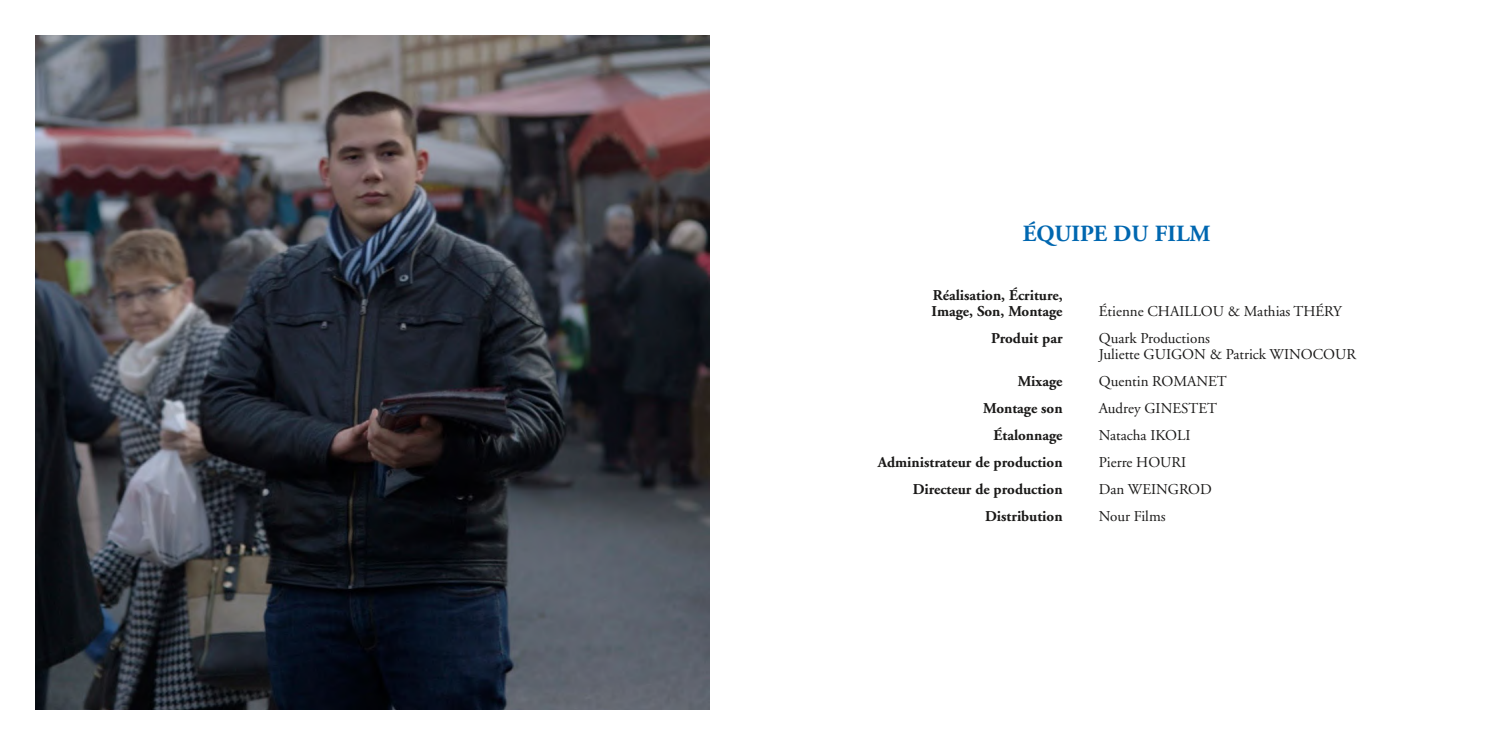
<style>
.page{position:relative;width:1489px;height:745px;background:#fff}
.page>*{position:absolute;margin:0;border:0;box-sizing:border-box;transform-origin:0 0}
.t1{font:700 23.12px "Adobe Garamond";color:#0067b0}
.t2{font:15px/16.2px "Adobe Garamond";color:#1a1918}
.t3{font:700 15px/16.2px "Adobe Garamond";color:#1a1918}
</style>
<div class="page">
<img style="left:35px;top:35px;width:674px;height:674px">
<h1 class="t1" style="left:1022px;top:221px;width:189px">ÉQUIPE DU FILM</h1>
<p class="t3" style="left:931px;top:287px;width:132px">Réalisation, Écriture,<br>Image, Son, Montage</p>
<p class="t2" style="left:1098px;top:303px;width:244px">Étienne CHAILLOU &amp; Mathias THÉRY</p>
<p class="t3" style="left:991px;top:330px;width:73px">Produit par</p>
<p class="t2" style="left:1098px;top:330px;width:259px">Quark Productions<br>Juliette GUIGON &amp; Patrick WINOCOUR</p>
<p class="t3" style="left:1017px;top:373px;width:46px">Mixage</p>
<p class="t2" style="left:1098px;top:373px;width:129px">Quentin ROMANET</p>
<p class="t3" style="left:983px;top:400px;width:81px">Montage son</p>
<p class="t2" style="left:1098px;top:400px;width:120px">Audrey GINESTET</p>
<p class="t3" style="left:993px;top:427px;width:70px">Étalonnage</p>
<p class="t2" style="left:1098px;top:427px;width:93px">Natacha IKOLI</p>
<p class="t3" style="left:877px;top:454px;width:186px">Administrateur de production</p>
<p class="t2" style="left:1098px;top:454px;width:89px">Pierre HOURI</p>
<p class="t3" style="left:912px;top:481px;width:151px">Directeur de production</p>
<p class="t2" style="left:1098px;top:481px;width:115px">Dan WEINGROD</p>
<p class="t3" style="left:985px;top:507px;width:79px">Distribution</p>
<p class="t2" style="left:1098px;top:508px;width:68px">Nour Films</p>
</div>
